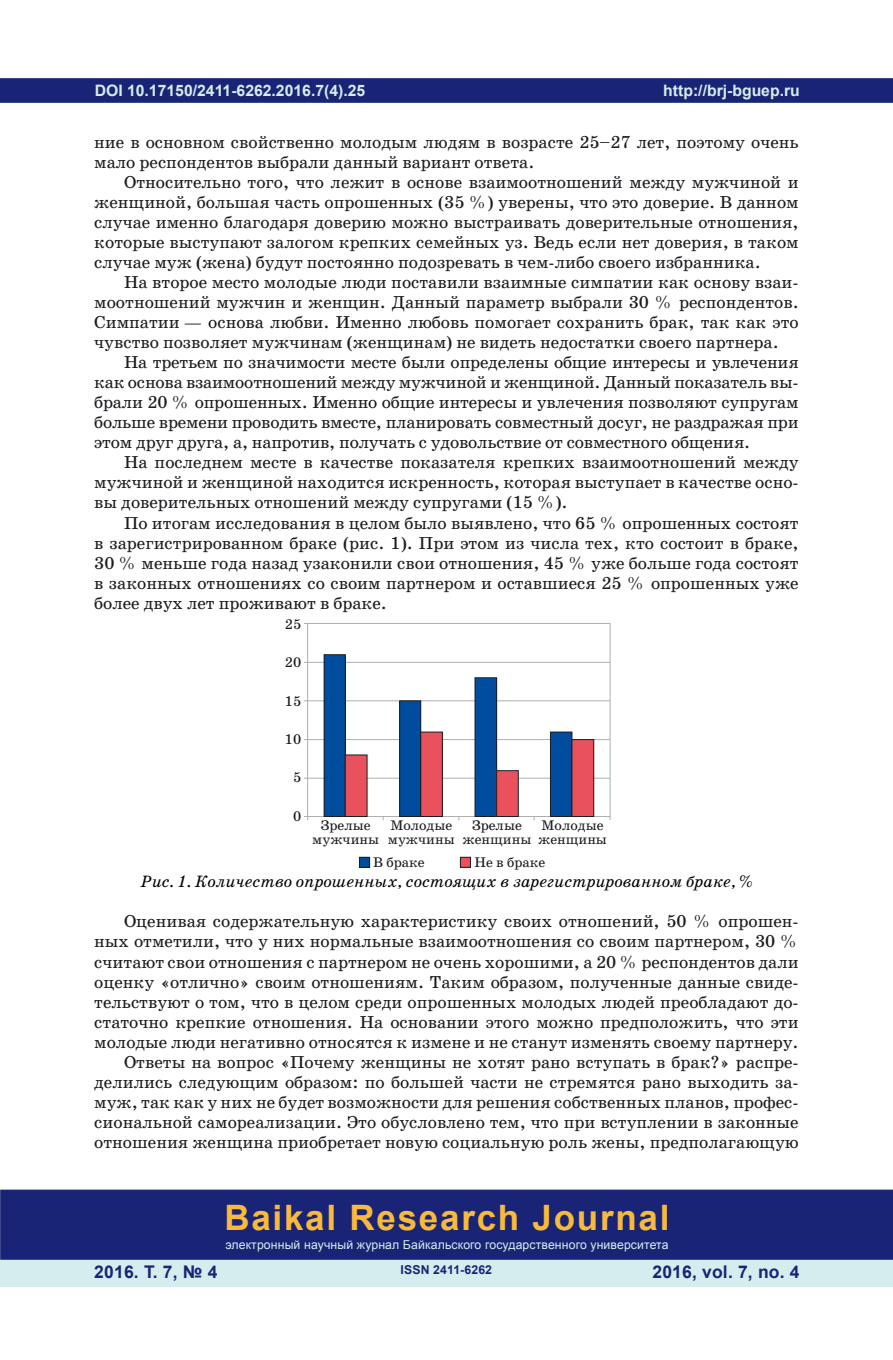
<style>
.page{position:relative;width:893px;height:1360px;background:#fff}
.page>*{position:absolute;margin:0;border:0;box-sizing:border-box;transform-origin:0 0}
.t1{font:700 35px "Arial";letter-spacing:.05em;color:#f8ba3c}
.t2{font:17.5px/20.1px "School Book C";color:#1b1c20;text-align:justify}
.t3{font:700 17.5px "Arial";letter-spacing:.01em;color:#1a2476}
.t4{font:italic 16.62px "School Book C";color:#020202}
.t5{font:700 15.75px "Arial";color:#d5edee}
.t6{font:14.17px/14.2px "School Book C";color:#1b1c20;text-align:center}
.t7{font:12.25px "Arial";letter-spacing:.01em;color:#d5edee}
.t8{font:700 12.25px "Arial";letter-spacing:.01em;color:#1a2476}
</style>
<div class="page">
<div style="left:0;top:78px;width:893px;height:25px;background:#1a2476;border:2px solid #1a2476"></div>
<div style="left:0;top:1258px;width:893px;height:28px;background:#d5edee"></div>
<div style="left:0;top:1189px;width:893px;height:70px;background:#1a2476;border:2px solid #1a2476"></div>
<div style="left:307px;top:623px;width:303px;height:193px;border:1px solid #aeafb2"></div>
<hr style="left:304px;top:662px;width:306px;height:1px;background:#aeafb2">
<hr style="left:304px;top:700px;width:306px;height:1px;background:#aeafb2">
<hr style="left:304px;top:739px;width:306px;height:1px;background:#aeafb2">
<hr style="left:304px;top:777px;width:306px;height:1px;background:#aeafb2">
<div style="left:324px;top:654px;width:21px;height:162px;background:#004d9f"></div>
<div style="left:324px;top:654px;width:22px;height:162px;border:1px solid #1b1c20"></div>
<div style="left:400px;top:700px;width:21px;height:116px;background:#004d9f"></div>
<div style="left:399px;top:700px;width:22px;height:116px;border:1px solid #1b1c20"></div>
<div style="left:475px;top:677px;width:22px;height:139px;background:#004d9f"></div>
<div style="left:475px;top:677px;width:22px;height:139px;border:1px solid #1b1c20"></div>
<div style="left:550px;top:732px;width:22px;height:84px;background:#004d9f"></div>
<div style="left:550px;top:731px;width:22px;height:85px;border:1px solid #1b1c20"></div>
<div style="left:345px;top:755px;width:22px;height:61px;background:#e9515d"></div>
<div style="left:345px;top:754px;width:22px;height:62px;border:1px solid #1b1c20"></div>
<div style="left:421px;top:732px;width:21px;height:84px;background:#e9515d"></div>
<div style="left:420px;top:731px;width:23px;height:85px;border:1px solid #1b1c20"></div>
<div style="left:497px;top:770px;width:21px;height:46px;background:#e9515d"></div>
<div style="left:496px;top:770px;width:23px;height:46px;border:1px solid #1b1c20"></div>
<div style="left:572px;top:739px;width:22px;height:77px;background:#e9515d"></div>
<div style="left:572px;top:739px;width:22px;height:77px;border:1px solid #1b1c20"></div>
<div style="left:460px;top:857px;width:10px;height:10px;background:#e9515d"></div>
<div style="left:460px;top:856px;width:11px;height:11px;border:1px solid #1b1c20"></div>
<div style="left:360px;top:857px;width:10px;height:10px;background:#004d9f"></div>
<div style="left:359px;top:856px;width:11px;height:11px;border:1px solid #1b1c20"></div>
<p class="t5" style="left:95px;top:79px;width:272px">DOI 10.17150/2411-6262.2016.7(4).25</p>
<p class="t2" style="left:94px;top:132px;width:706px">ние в основном свойственно молодым людям в возрасте 25–27 лет, поэтому очень мало респондентов выбрали данный вариант ответа.</p>
<p class="t2" style="left:94px;top:172px;width:706px;text-indent:30px">Относительно того, что лежит в основе взаимоотношений между мужчиной и женщиной, большая часть опрошенных (35 %) уверены, что это доверие. В данном случае именно благодаря доверию можно выстраивать доверительные отношения, которые выступают залогом крепких семейных уз. Ведь если нет доверия, в таком случае муж (жена) будут постоянно подозревать в чем-либо своего избранника.</p>
<p class="t2" style="left:94px;top:272px;width:706px;text-indent:30px">На второе место молодые люди поставили взаимные симпатии как основу взаи&shy;моотношений мужчин и женщин. Данный параметр выбрали 30 % респондентов.<br>Симпатии — основа любви. Именно любовь помогает сохранить брак, так как это чувство позволяет мужчинам (женщинам) не видеть недостатки своего партнера.</p>
<p class="t2" style="left:94px;top:352px;width:706px;text-indent:30px">На третьем по значимости месте были определены общие интересы и увлечения как основа взаимоотношений между мужчиной и женщиной. Данный показатель вы&shy;брали 20 % опрошенных. Именно общие интересы и увлечения позволяют супругам больше времени проводить вместе, планировать совместный досуг, не раздражая при этом друг друга, а, напротив, получать с удовольствие от совместного общения.</p>
<p class="t2" style="left:94px;top:452px;width:706px;text-indent:30px">На последнем месте в качестве показателя крепких взаимоотношений между мужчиной и женщиной находится искренность, которая выступает в качестве осно&shy;вы доверительных отношений между супругами (15 %).</p>
<p class="t2" style="left:94px;top:512px;width:706px;text-indent:30px">По итогам исследования в целом было выявлено, что 65 % опрошенных состоят в зарегистрированном браке (рис. 1). При этом из числа тех, кто состоит в браке, 30 % меньше года назад узаконили свои отношения, 45 % уже больше года состоят в законных отношениях со своим партнером и оставшиеся 25 % опрошенных уже более двух лет проживают в браке.</p>
<p class="t6" style="left:285px;top:617px;width:18px">25</p>
<p class="t6" style="left:285px;top:655px;width:18px">20</p>
<p class="t6" style="left:285px;top:694px;width:18px">15</p>
<p class="t6" style="left:285px;top:732px;width:18px">10</p>
<p class="t6" style="left:293px;top:770px;width:10px">5</p>
<p class="t6" style="left:293px;top:809px;width:10px">0</p>
<p class="t6" style="left:373px;top:855px;width:53px">В браке</p>
<p class="t6" style="left:475px;top:855px;width:72px">Не в браке</p>
<p class="t5" style="left:663px;top:79px;width:138px">http://brj-bguep.ru</p>
<p class="t6" style="left:312px;top:818px;width:68px">Зрелые мужчины</p>
<p class="t6" style="left:388px;top:818px;width:68px;text-align:left">Молодые мужчины</p>
<p class="t6" style="left:462px;top:818px;width:70px">Зрелые женщины</p>
<p class="t6" style="left:538px;top:818px;width:70px;text-align:left">Молодые женщины</p>
<p class="t4" style="left:140px;top:872px;width:613px">Рис. 1. Количество опрошенных, состоящих в зарегистрированном браке, %</p>
<p class="t2" style="left:94px;top:911px;width:706px;text-align:right">Оценивая содержательную характеристику своих отношений, 50 % опрошен&shy;ных отметили, что у них нормальные взаимоотношения со своим партнером, 30 % считают свои отношения с партнером не очень хорошими, а 20 % респондентов дали оценку «отлично» своим отношениям. Таким образом, полученные данные свиде&shy;тельствуют о том, что в целом среди опрошенных молодых людей преобладают до&shy;статочно крепкие отношения. На основании этого можно предположить, что эти молодые люди негативно относятся к измене и не станут изменять своему партнеру.<br>Ответы на вопрос «Почему женщины не хотят рано вступать в брак?» распре&shy;делились следующим образом: по большей части не стремятся рано выходить за&shy;муж, так как у них не будет возможности для решения собственных планов, профес&shy;сиональной самореализации. Это обусловлено тем, что при вступлении в законные отношения женщина приобретает новую социальную роль жены, предполагающую</p>
<h1 class="t1" style="left:224px;top:1193px;width:447px">Baikal Research Journal</h1>
<p class="t7" style="left:225px;top:1236px;width:445px">электронный научный журнал Байкальского государственного университета</p>
<p class="t3" style="left:94px;top:1259px;width:125px">2016. Т. 7, № 4</p>
<p class="t3" style="left:652px;top:1259px;width:149px">2016, vol. 7, no. 4</p>
<p class="t8" style="left:401px;top:1261px;width:93px">ISSN 2411-6262</p>
</div>
